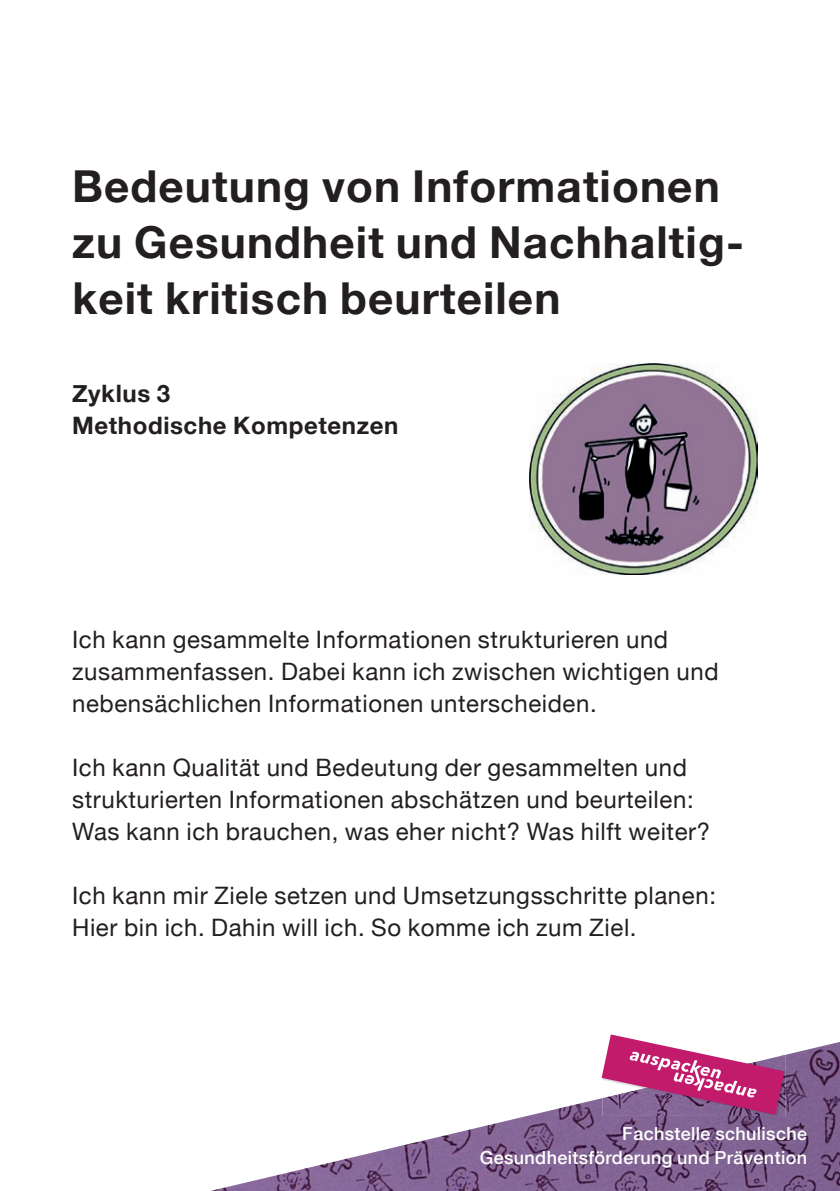
<style>
.page{position:relative;width:840px;height:1191px;background:#fff}
.page>*{position:absolute;margin:0;border:0;box-sizing:border-box;transform-origin:0 0}
.t1{font:700 44px/56px "Helvetica Neue";letter-spacing:.025em;color:#231f20}
.t2{font:24px/32px "Helvetica Neue";letter-spacing:.025em;color:#231f20}
.t3{font:700 24px/32px "Helvetica Neue";letter-spacing:.025em;color:#231f20}
.t4{font:500 18px/24px "Helvetica Neue LT Com";letter-spacing:.02em;color:#fff;text-align:right}
</style>
<div class="page">
<img style="left:210px;top:1042px;width:629px;height:149px">
<img style="left:602px;top:1054px;width:183px;height:62px">
<svg style="left:601px;top:1034px;width:183px;height:80px"></svg>
<img style="left:529px;top:363px;width:227px;height:212px">
<h1 class="t1" style="left:72px;top:159px;width:673px">Bedeutung von Informationen zu Gesundheit und Nachhaltig&shy;keit kritisch beurteilen</h1>
<p class="t3" style="left:72px;top:378px;width:328px">Zyklus 3<br>Methodische Kompetenzen</p>
<p class="t2" style="left:72px;top:625px;width:647px">Ich kann gesammelte Informationen strukturieren und zusammenfassen. Dabei kann ich zwischen wichtigen und nebensächlichen Informationen unterscheiden.</p>
<p class="t2" style="left:72px;top:753px;width:639px">Ich kann Qualität und Bedeutung der gesammelten und strukturierten Informationen abschätzen und beurteilen:<br>Was kann ich brauchen, was eher nicht? Was hilft weiter?</p>
<p class="t2" style="left:72px;top:881px;width:645px">Ich kann mir Ziele setzen und Umsetzungsschritte planen:<br>Hier bin ich. Dahin will ich. So komme ich zum Ziel.</p>
<p class="t4" style="left:479px;top:1121px;width:328px">Fachstelle schulische<br>Gesundheitsförderung und Prävention</p>
</div>
